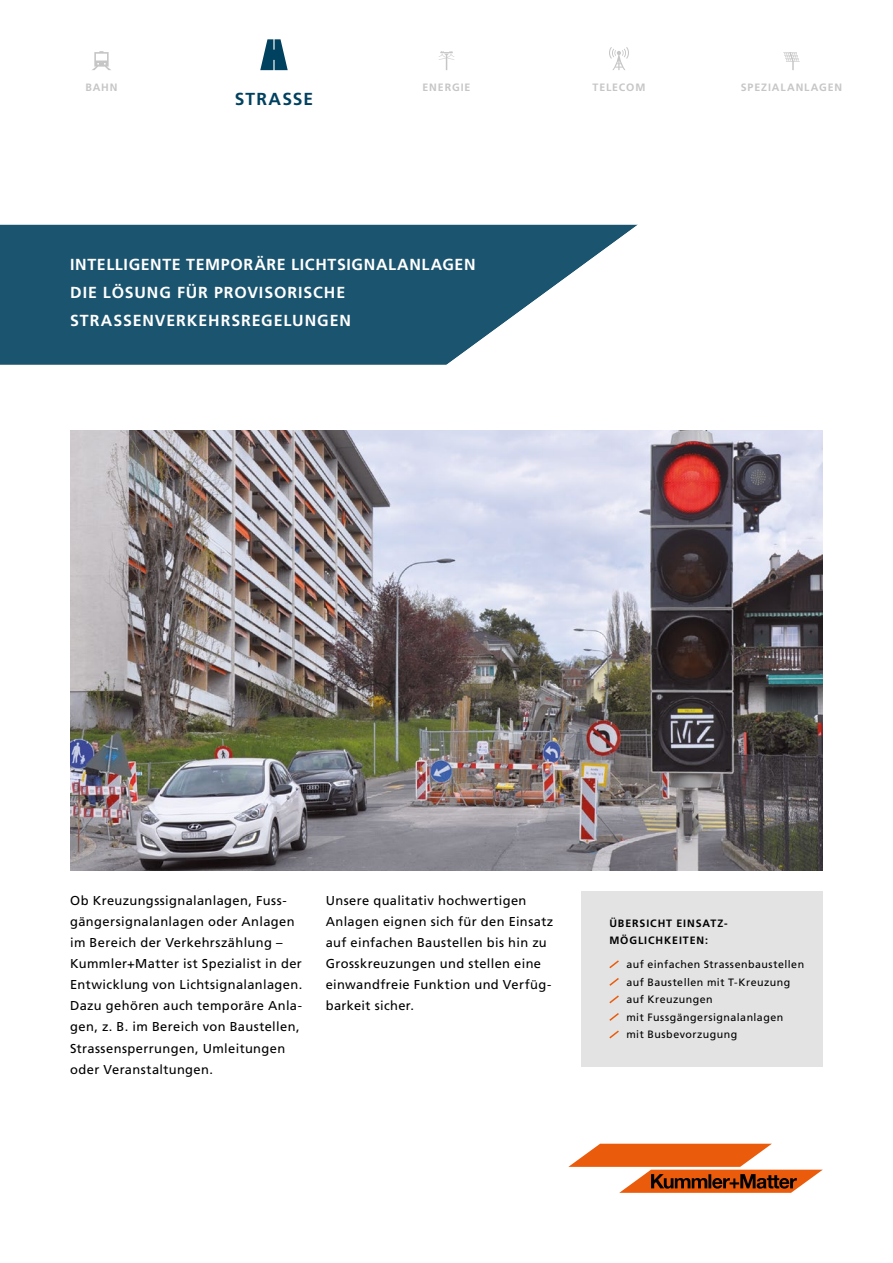
<style>
.page{position:relative;width:893px;height:1263px;background:#fff}
.page>*{position:absolute;margin:0;border:0;box-sizing:border-box;transform-origin:0 0}
.t1{font:700 17.4px "Frutiger LT Pro";letter-spacing:.065em;color:#00415f}
.t2{font:700 15.9px/28px "Frutiger LT Pro";letter-spacing:.05em;color:#fff}
.t3{font:12.9px/21px "Frutiger LT Pro";letter-spacing:.03em;color:#000}
.t4{font:10.65px/17.5px "Frutiger LT Pro";letter-spacing:.045em;color:#000}
.t5{font:700 10.65px "Frutiger LT Pro";letter-spacing:.085em;color:#c6c6c6}
.t6{font:700 10.65px/16.5px "Frutiger LT Pro";letter-spacing:.085em;color:#000}
</style>
<div class="page">
<img style="left:70px;top:430px;width:753px;height:440px">
<div style="left:581px;top:891px;width:242px;height:175px;background:#e3e3e3"></div>
<svg style="left:609px;top:960px;width:10px;height:9px"></svg>
<svg style="left:609px;top:978px;width:10px;height:8px"></svg>
<svg style="left:609px;top:995px;width:10px;height:9px"></svg>
<svg style="left:609px;top:1013px;width:10px;height:8px"></svg>
<svg style="left:609px;top:1030px;width:10px;height:9px"></svg>
<svg style="left:92px;top:51px;width:19px;height:19px"></svg>
<svg style="left:439px;top:51px;width:15px;height:19px"></svg>
<svg style="left:783px;top:52px;width:17px;height:18px"></svg>
<svg style="left:260px;top:39px;width:28px;height:31px"></svg>
<svg style="left:609px;top:47px;width:20px;height:23px"></svg>
<svg style="left:568px;top:1144px;width:255px;height:49px"></svg>
<svg style="left:0;top:224px;width:638px;height:141px;background:#3a6c83"></svg>
<p class="t5" style="left:85px;top:81px;width:34px">BAHN</p>
<p class="t5" style="left:422px;top:81px;width:49px">ENERGIE</p>
<p class="t5" style="left:741px;top:81px;width:103px">SPEZIALANLAGEN</p>
<h1 class="t1" style="left:235px;top:89px;width:80px">STRASSE</h1>
<p class="t5" style="left:592px;top:81px;width:54px">TELECOM</p>
<p class="t2" style="left:70px;top:251px;width:407px">INTELLIGENTE TEMPORÄRE LICHTSIGNALANLAGEN<br>DIE LÖSUNG FÜR PROVISORISCHE<br>STRASSENVERKEHRSREGELUNGEN</p>
<p class="t3" style="left:70px;top:890px;width:234px">Ob Kreuzungssignalanlagen, Fuss&shy;gängersignalanlagen oder Anlagen im Bereich der Verkehrszählung – Kummler+Matter ist Spezialist in der Entwicklung von Lichtsignalanlagen.<br>Dazu gehören auch temporäre Anla&shy;gen, z. B. im Bereich von Baustellen, Strassensperrungen, Umleitungen oder Veranstaltungen.</p>
<p class="t3" style="left:326px;top:890px;width:229px">Unsere qualitativ hochwertigen<br>Anlagen eignen sich für den Einsatz auf einfachen Baustellen bis hin zu<br>Grosskreuzungen und stellen eine einwandfreie Funktion und Verfüg&shy;barkeit sicher.</p>
<p class="t6" style="left:609px;top:915px;width:120px">ÜBERSICHT EINSATZ-<br>MÖGLICHKEITEN:</p>
<p class="t4" style="left:626px;top:956px;width:179px">auf einfachen Strassenbaustellen auf Baustellen mit T-Kreuzung auf Kreuzungen<br>mit Fussgängersignalanlagen<br>mit Busbevorzugung</p>
</div>
